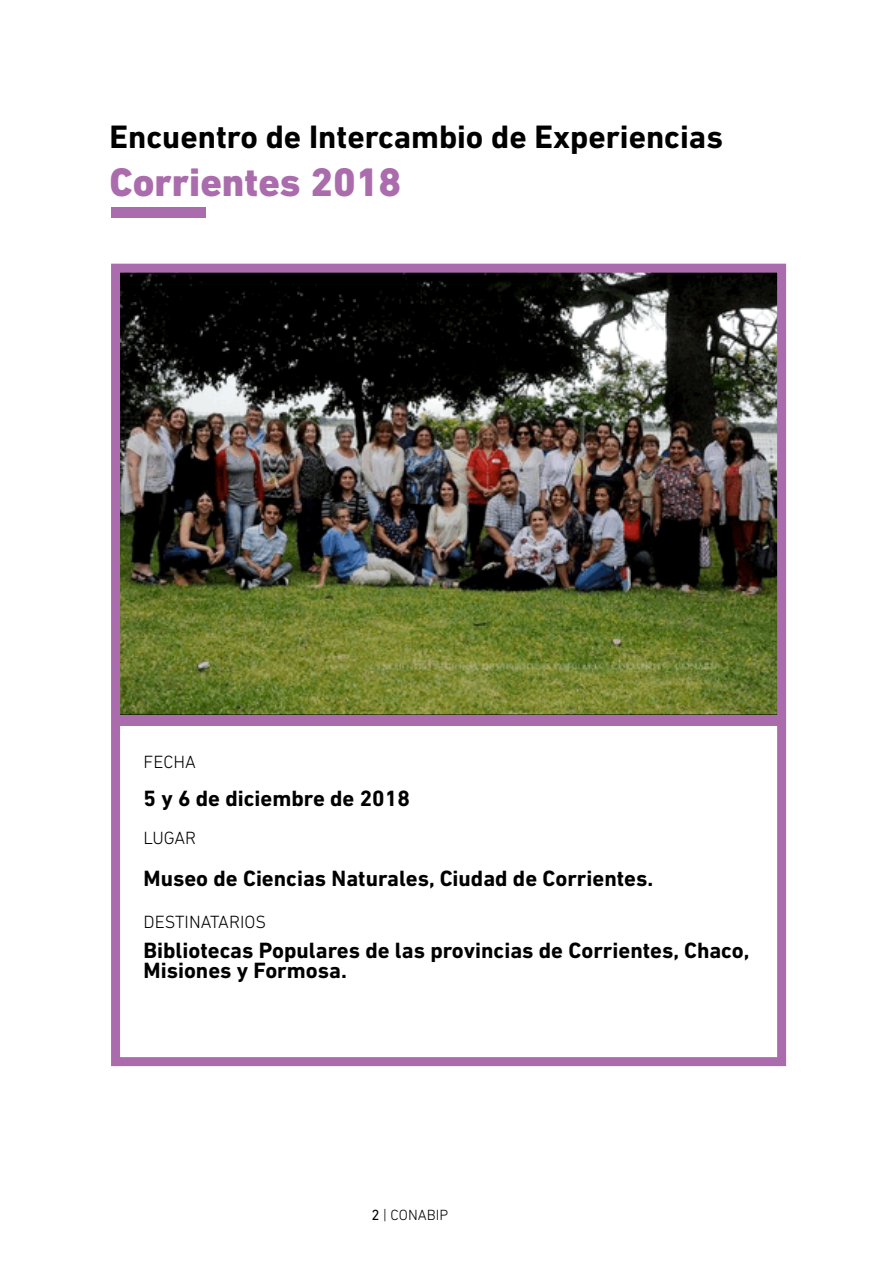
<style>
.page{position:relative;width:893px;height:1263px;background:#fff}
.page>*{position:absolute;margin:0;border:0;box-sizing:border-box;transform-origin:0 0}
.t1{font:800 40.5px "DIN Next LT Pro";color:#aa6cac}
.t2{font:700 33px "DIN Next LT Pro";color:#000}
.t3{font:700 22.5px/21px "DIN Next LT Pro";color:#000}
.t4{font:300 18px "DIN Next LT Pro";color:#000}
.t5{font:300 15px "DIN Next LT Pro";color:#000}
.s1{font-weight:400}
</style>
<div class="page">
<img style="left:121px;top:274px;width:655px;height:441px">
<div style="left:111px;top:264px;width:675px;height:802px;border:9px solid #aa6cac"></div>
<div style="left:112px;top:208px;width:94px;height:10px;background:#aa6cac"></div>
<div style="left:115px;top:715px;width:668px;height:10px;background:#aa6cac"></div>
<h2 class="t2" style="left:109px;top:118px;width:615px">Encuentro de Intercambio de Experiencias</h2>
<h1 class="t1" style="left:109px;top:158px;width:293px">Corrientes 2018</h1>
<p class="t4" style="left:144px;top:751px;width:54px">FECHA</p>
<p class="t3" style="left:144px;top:787px;width:268px">5 y 6 de diciembre de 2018</p>
<p class="t4" style="left:144px;top:827px;width:54px">LUGAR</p>
<p class="t3" style="left:144px;top:867px;width:511px">Museo de Ciencias Naturales, Ciudad de Corrientes.</p>
<p class="t4" style="left:144px;top:911px;width:124px">DESTINATARIOS</p>
<p class="t3" style="left:144px;top:939px;width:607px">Bibliotecas Populares de las provincias de Corrientes, Chaco,<br>Misiones y Formosa.</p>
<p class="t5" style="left:371px;top:1206px;width:78px"><span class="s1">2</span> | CONABIP</p>
</div>
